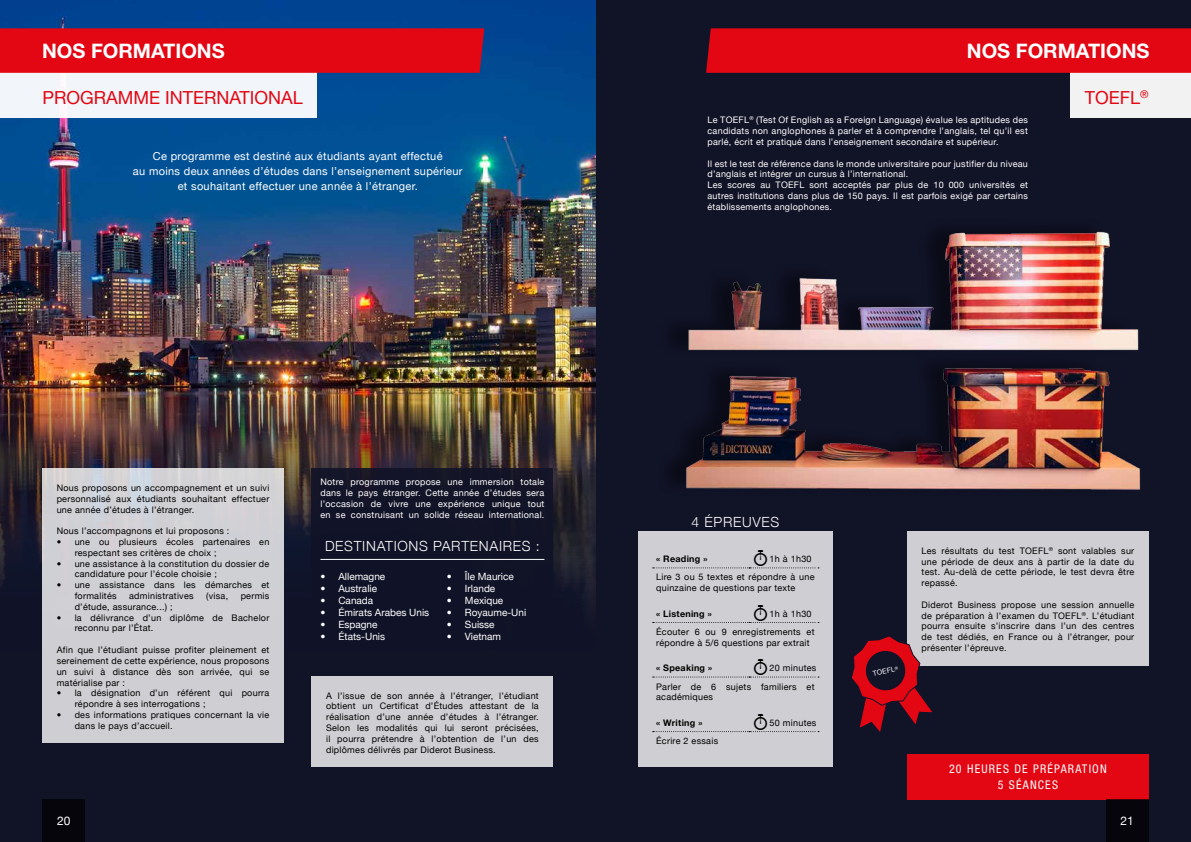
<style>
.page{position:relative;width:1191px;height:842px;background:#fff}
.page>*{position:absolute;margin:0;border:0;box-sizing:border-box;transform-origin:0 0}
.t1{font:700 20px "Helvetica Neue LT Std";color:#fff}
.t2{font:18px "Helvetica Neue";color:#e30613}
.t3{font:300 14px "Helvetica Neue";letter-spacing:.05em;color:#fff}
.t4{font:condensed 12px/16px "Helvetica Neue LT Std";letter-spacing:.1em;color:#fff;text-align:center}
.t5{font:12px "Helvetica Neue";color:#fff}
.t6{font:11px/15px "Helvetica Neue";letter-spacing:.03em;color:#fff;text-align:center}
.t7{font:10px "Helvetica Neue";color:#fff}
.t8{font:9px/10.8px "Helvetica Neue";letter-spacing:.03em;color:#000}
.t9{font:9px/10.8px "Helvetica Neue";letter-spacing:.03em;color:#fff;text-align:justify}
.t10{font:700 9px "Helvetica Neue";letter-spacing:.03em;color:#000}
.t11{font:7px "Helvetica Neue";color:#fff}
</style>
<div class="page">
<svg style="left:595px;top:0;width:596px;height:842px;background:#2e2433"></svg>
<div style="left:0;top:0;width:595px;height:842px;background:#111327"></div>
<img style="left:0;top:0;width:595px;height:767px">
<div style="left:907px;top:754px;width:241px;height:45px;background:#e30613"></div>
<div style="left:0;top:72px;width:317px;height:46px;background:#f2f5f9"></div>
<div style="left:1070px;top:72px;width:121px;height:46px;background:#f2f2f3"></div>
<div style="left:43px;top:468px;width:240px;height:275px;background:#cfcfd4"></div>
<div style="left:312px;top:676px;width:241px;height:91px;background:#cfcfd3"></div>
<div style="left:312px;top:468px;width:241px;height:181px;background:#111327"></div>
<hr style="left:320px;top:559px;width:224px;height:1px;background:#fff">
<div style="left:638px;top:531px;width:194px;height:236px;background:#cfcfd3"></div>
<div style="left:907px;top:531px;width:241px;height:134px;background:#cfcfd3"></div>
<div style="left:0;top:28px;width:484px;height:45px;background:#e30613"></div>
<div style="left:706px;top:28px;width:485px;height:45px;background:#e30613"></div>
<svg style="left:850px;top:634px;width:85px;height:101px;background:#6c1e2e"></svg>
<div style="left:43px;top:799px;width:42px;height:43px;background:#05050b"></div>
<div style="left:1106px;top:799px;width:42px;height:43px;background:#05050b"></div>
<svg style="left:652px;top:567px;width:167px;height:1px"></svg>
<svg style="left:652px;top:622px;width:167px;height:1px"></svg>
<svg style="left:652px;top:676px;width:167px;height:1px"></svg>
<svg style="left:652px;top:731px;width:167px;height:1px"></svg>
<h1 class="t1" style="left:42px;top:39px;width:184px">NOS FORMATIONS</h1>
<h1 class="t1" style="left:967px;top:39px;width:184px">NOS FORMATIONS</h1>
<h2 class="t2" style="left:43px;top:87px;width:262px">PROGRAMME INTERNATIONAL</h2>
<h2 class="t2" style="left:1084px;top:87px;width:65px">TOEFL<sup>®</sup></h2>
<p class="t6" style="left:133px;top:148px;width:331px">Ce programme est destiné aux étudiants ayant effectué<br>au moins deux années d’études dans l’enseignement supérieur et souhaitant effectuer une année à l’étranger.</p>
<p class="t8" style="left:57px;top:482px;width:214px;text-align:justify">Nous proposons un accompagnement et un suivi personnalisé aux étudiants souhaitant effectuer une année d’études à l’étranger.</p>
<p class="t8" style="left:57px;top:525px;width:174px">Nous l’accompagnons et lui proposons :</p>
<p class="t8" style="left:75px;top:536px;width:196px;text-indent:-18px">• une ou plusieurs écoles partenaires en respectant ses critères de choix ;</p>
<p class="t8" style="left:75px;top:558px;width:196px;text-indent:-18px">• une assistance à la constitution du dossier de candidature pour l’école choisie ;</p>
<p class="t8" style="left:75px;top:579px;width:196px;text-indent:-18px">• une assistance dans les démarches et formalités</p>
<p class="t8" style="left:129px;top:590px;width:66px">administratives</p>
<p class="t8" style="left:206px;top:590px;width:24px">(visa,</p>
<p class="t8" style="left:241px;top:590px;width:30px">permis</p>
<p class="t8" style="left:75px;top:601px;width:100px">d’étude, assurance...) ;</p>
<p class="t8" style="left:75px;top:612px;width:196px;text-indent:-18px">• la délivrance d’un diplôme de Bachelor reconnu par l’État.</p>
<p class="t8" style="left:57px;top:644px;width:214px;text-align:justify">Afin que l’étudiant puisse profiter pleinement et sereinement de cette expérience, nous proposons un suivi à distance dès son arrivée, qui se matérialise par :</p>
<p class="t8" style="left:75px;top:687px;width:196px;text-indent:-18px">• la désignation d’un référent qui pourra répondre à ses interrogations ;</p>
<p class="t8" style="left:75px;top:709px;width:196px;text-indent:-18px">• des informations pratiques concernant la vie dans le pays d’accueil.</p>
<p class="t9" style="left:320px;top:477px;width:225px">Notre programme propose une immersion totale dans le pays étranger. Cette année d’études sera l’occasion de vivre une expérience unique tout en se construisant un solide réseau international.</p>
<h3 class="t3" style="left:325px;top:538px;width:216px">DESTINATIONS PARTENAIRES :</h3>
<p class="t7" style="left:320px;top:570px;width:66px">• Allemagne</p>
<p class="t7" style="left:320px;top:582px;width:58px">• Australie</p>
<p class="t7" style="left:320px;top:594px;width:54px">• Canada</p>
<p class="t7" style="left:320px;top:606px;width:110px">• Émirats Arabes Unis</p>
<p class="t7" style="left:320px;top:618px;width:59px">• Espagne</p>
<p class="t7" style="left:320px;top:630px;width:66px">• États-Unis</p>
<p class="t7" style="left:447px;top:570px;width:68px">• Île Maurice</p>
<p class="t7" style="left:447px;top:582px;width:50px">• Irlande</p>
<p class="t7" style="left:447px;top:594px;width:58px">• Mexique</p>
<p class="t7" style="left:447px;top:606px;width:81px">• Royaume-Uni</p>
<p class="t7" style="left:447px;top:618px;width:49px">• Suisse</p>
<p class="t7" style="left:447px;top:630px;width:56px">• Vietnam</p>
<p class="t8" style="left:326px;top:690px;width:214px;text-align:justify">A l’issue de son année à l’étranger, l’étudiant obtient un Certificat d’Études attestant de la réalisation d’une année d’études à l’étranger.<br>Selon les modalités qui lui seront précisées, il pourra prétendre à l’obtention de l’un des diplômes délivrés par Diderot Business.</p>
<p class="t9" style="left:707px;top:115px;width:322px">Le TOEFL<sup>®</sup> (Test Of English as a Foreign Language) évalue les aptitudes des candidats non anglophones à parler et à comprendre l’anglais, tel qu’il est parlé, écrit et pratiqué dans l’enseignement secondaire et supérieur.</p>
<p class="t9" style="left:707px;top:158px;width:322px;text-align:left">Il est le test de référence dans le monde universitaire pour justifier du niveau d’anglais et intégrer un cursus à l’international.<br>Les scores au TOEFL sont acceptés par plus de 10 000 universités et autres institutions dans plus de 150 pays. Il est parfois exigé par certains établissements anglophones.</p>
<h3 class="t3" style="left:691px;top:513px;width:89px">4 ÉPREUVES</h3>
<p class="t8" style="left:656px;top:550px;width:160px;line-height:18.2px;text-indent:97px">▼1h à 1h30<br>Lire 3 ou 5 textes et répondre à une</p>
<p class="t8" style="left:656px;top:582px;width:141px">quinzaine de questions par texte</p>
<p class="t10" style="left:656px;top:608px;width:57px">« Listening »</p>
<p class="t10" style="left:656px;top:553px;width:53px">« Reading »</p>
<p class="t8" style="left:656px;top:604px;width:160px;line-height:18.2px;text-indent:97px">▼1h à 1h30<br>Écouter 6 ou 9 enregistrements et</p>
<p class="t8" style="left:656px;top:637px;width:155px">répondre à 5/6 questions par extrait</p>
<p class="t10" style="left:656px;top:663px;width:57px">« Speaking »</p>
<p class="t8" style="left:656px;top:659px;width:162px;line-height:18.2px;text-align:right">▼20 minutes<br>Parler de 6 sujets familiers et</p>
<p class="t8" style="left:656px;top:692px;width:58px">académiques</p>
<p class="t10" style="left:656px;top:717px;width:48px">« Writing »</p>
<p class="t8" style="left:753px;top:717px;width:65px">▼50 minutes</p>
<p class="t8" style="left:656px;top:735px;width:63px">Écrire 2 essais</p>
<p class="t11" style="left:872px;top:669px;width:27px;rotate:-12deg">TOEFL<sup>®</sup></p>
<p class="t8" style="left:921px;top:545px;width:214px;text-align:justify">Les résultats du test TOEFL<sup>®</sup> sont valables sur une période de deux ans à partir de la date du test. Au-delà de cette période, le test devra être repassé.</p>
<p class="t8" style="left:921px;top:599px;width:214px;text-align:justify">Diderot Business propose une session annuelle de préparation à l’examen du TOEFL<sup>®</sup>. L’étudiant pourra ensuite s’inscrire dans l’un des centres de test dédiés, en France ou à l’étranger, pour présenter l’épreuve.</p>
<h3 class="t4" style="left:949px;top:761px;width:159px">20 HEURES DE PRÉPARATION<br>5 SÉANCES</h3>
<h3 class="t5" style="left:57px;top:814px;width:15px">20</h3>
<h3 class="t5" style="left:1120px;top:814px;width:15px">21</h3>
</div>
